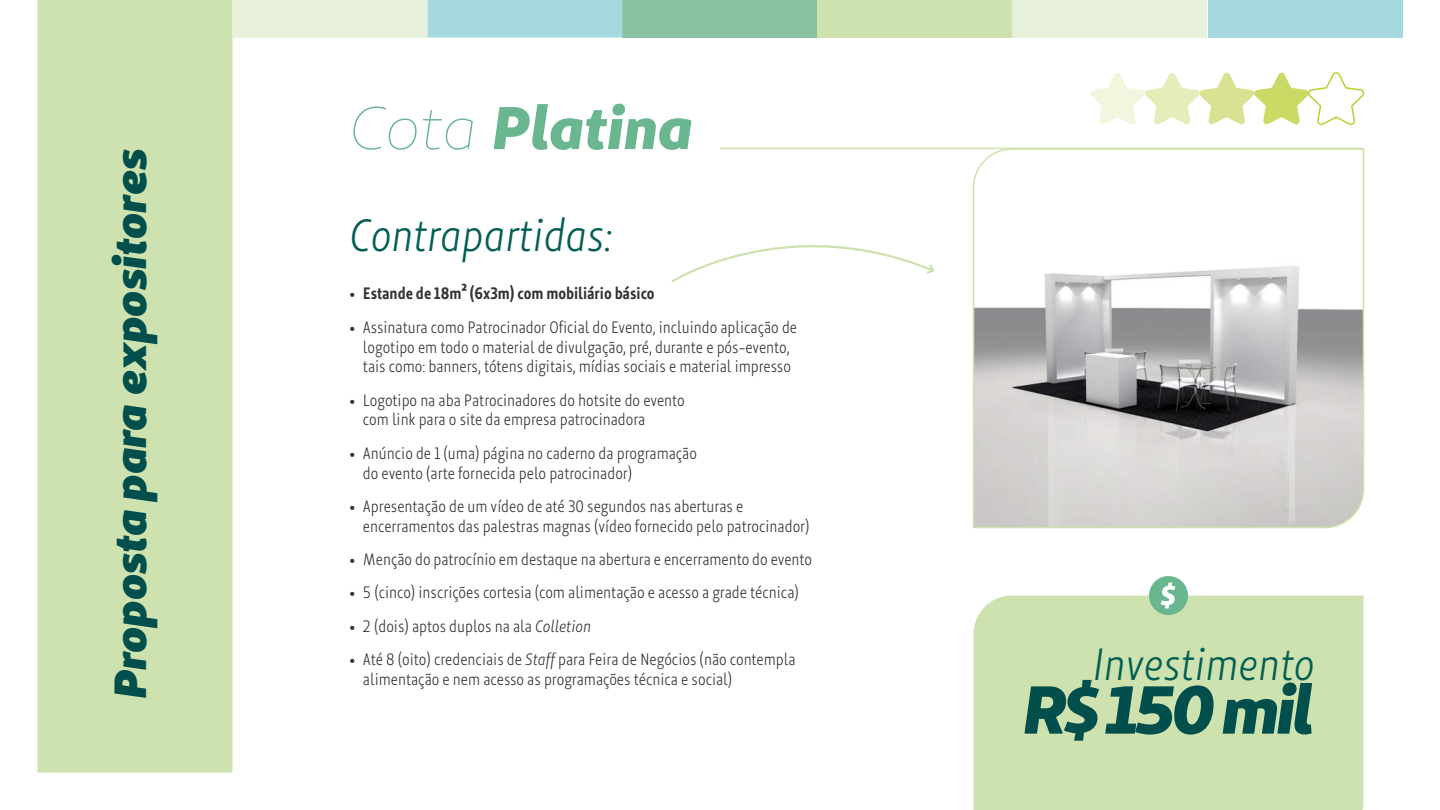
<style>
.page{position:relative;width:1440px;height:810px;background:#fff}
.page>*{position:absolute;margin:0;border:0;box-sizing:border-box;transform-origin:0 0}
.t1{font:italic 700 67.5px "Unimed Sans 2020 Extra";letter-spacing:-.05em;color:#004f4c}
.t2{font:italic 700 60px "Unimed Sans 2020 Extra";color:#69b691}
.t3{font:italic condensed 45px "Unimed Sans 2020 Book";color:#035e53}
.t4{font:italic 45px "Unimed Sans 2020 Black";color:#004f4c}
.t5{font:condensed 16.5px/19.8px "Unimed Sans 2020 Book";color:#333}
.t6{font:700 condensed 16.5px "Unimed Sans 2020 Semi";color:#333}
.s1{font-family:"Unimed Sans 2020 Light";font-weight:400}
.s2{font-style:italic}
</style>
<div class="page">
<div style="left:622px;top:0;width:195px;height:38px;background:#88c2a3"></div>
<div style="left:37px;top:0;width:195px;height:772px;background:#cee2b0"></div>
<div style="left:817px;top:0;width:195px;height:38px;background:#cee2b0"></div>
<div style="left:232px;top:0;width:195px;height:38px;background:#e7f1da"></div>
<div style="left:1012px;top:0;width:196px;height:38px;background:#e7f1da"></div>
<div style="left:428px;top:0;width:195px;height:38px;background:#a4d7de"></div>
<div style="left:1208px;top:0;width:195px;height:38px;background:#a4d7de"></div>
<div style="left:974px;top:596px;width:390px;height:214px;background:#cee2b0"></div>
<hr style="left:720px;top:148px;width:644px;height:1px;background:#cee2b0">
<svg style="left:1090px;top:72px;width:275px;height:54px"></svg>
<div style="left:1149px;top:576px;width:39px;height:39px;background:#69b691;border-radius:50%"></div>
<svg style="left:1160px;top:583px;width:15px;height:25px"></svg>
<svg style="left:671px;top:245px;width:264px;height:38px"></svg>
<svg style="left:972px;top:148px;width:393px;height:381px"></svg>
<h3 class="t4" style="left:100px;top:699px;width:552px;rotate:-90deg">Proposta para expositores</h3>
<h2 class="t2" style="left:350px;top:88px;width:345px"><span class="s1">Cota</span> Platina</h2>
<h3 class="t3" style="left:350px;top:207px;width:265px">Contrapartidas:</h3>
<p class="t6" style="left:350px;top:283px;width:307px">• Estande de 18m² (6x3m) com mobiliário básico</p>
<p class="t5" style="left:350px;top:317px;width:449px;text-align:center">• Assinatura como Patrocinador Oficial do Evento, incluindo aplicação de logotipo em todo o material de divulgação, pré, durante e pós-evento, tais como: banners, tótens digitais, mídias sociais e material impresso</p>
<p class="t5" style="left:363px;top:390px;width:323px;text-indent:-13px">• Logotipo na aba Patrocinadores do hotsite do evento com link para o site da empresa patrocinadora</p>
<p class="t5" style="left:363px;top:443px;width:336px;text-indent:-13px">• Anúncio de 1 (uma) página no caderno da programação do evento (arte fornecida pelo patrocinador)</p>
<p class="t5" style="left:363px;top:496px;width:448px;text-indent:-13px">• Apresentação de um vídeo de até 30 segundos nas aberturas e encerramentos das palestras magnas (vídeo fornecido pelo patrocinador)</p>
<p class="t5" style="left:350px;top:549px;width:464px">• Menção do patrocínio em destaque na abertura e encerramento do evento</p>
<p class="t5" style="left:350px;top:583px;width:451px">• 5 (cinco) inscrições cortesia (com alimentação e acesso a grade técnica)</p>
<p class="t5" style="left:350px;top:616px;width:243px">• 2 (dois) aptos duplos na ala <span class="s2">Colletion</span></p>
<p class="t5" style="left:363px;top:649px;width:434px;text-indent:-13px">• Até 8 (oito) credenciais de <span class="s2">Staff</span> para Feira de Negócios (não contempla alimentação e nem acesso as programações técnica e social)</p>
<h3 class="t3" style="left:1092px;top:636px;width:224px">Investimento</h3>
<h1 class="t1" style="left:1022px;top:665px;width:294px">R$ 150 mil</h1>
</div>
